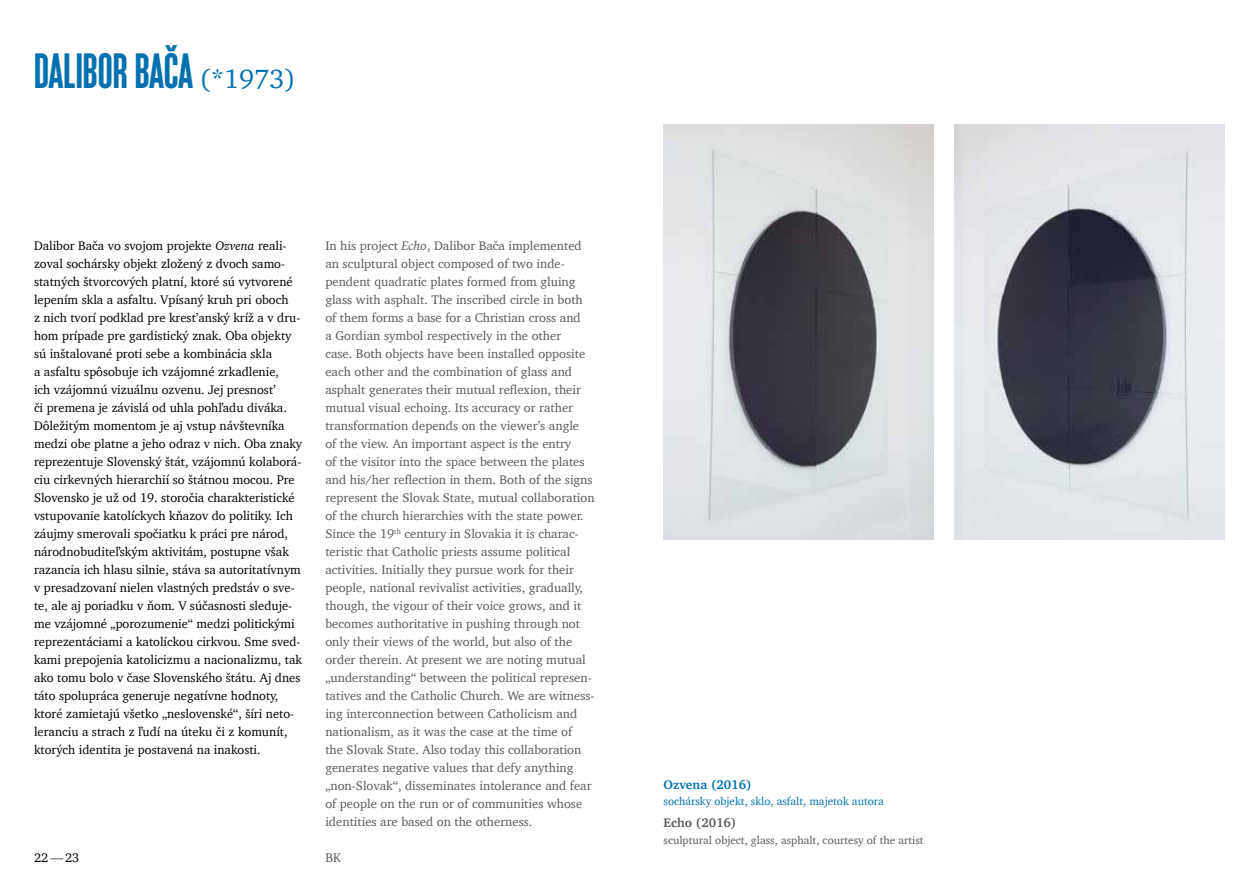
<style>
.page{position:relative;width:1259px;height:893px;background:#fff}
.page>*{position:absolute;margin:0;border:0;box-sizing:border-box;transform-origin:0 0}
.t1{font:100 49.5px "Monopol";color:#0071ae}
.t2{font:12.75px/18px "Charter";color:#58595b}
.t3{font:12.75px/18px "Charter";color:#000}
.t4{font:700 12.75px "Charter";color:#0071ae}
.t5{font:700 12.75px "Charter";color:#58595b}
.t6{font:11.25px "Charter";color:#58595b}
.t7{font:11.25px "Charter";color:#0071ae}
.s1{font-family:"Charter";font-weight:400;font-size:27px}
.s2{font-style:italic}
</style>
<div class="page">
<img style="left:955px;top:124px;width:270px;height:416px">
<img style="left:663px;top:124px;width:270px;height:416px">
<h1 class="t1" style="left:34px;top:44px;width:263px">DALIBOR BAČA <span class="s1">(*1973)</span></h1>
<p class="t3" style="left:34px;top:236px;width:270px">Dalibor Bača vo svojom projekte <span class="s2">Ozvena</span> reali&shy;zoval sochársky objekt zložený z dvoch samo&shy;statných štvorcových platní, ktoré sú vytvorené lepením skla a asfaltu. Vpísaný kruh pri oboch<br>z nich tvorí podklad pre kresťanský kríž a v dru&shy;hom prípade pre gardistický znak. Oba objekty sú inštalované proti sebe a kombinácia skla<br>a asfaltu spôsobuje ich vzájomné zrkadlenie,<br>ich vzájomnú vizuálnu ozvenu. Jej presnosť<br>či premena je závislá od uhla pohľadu diváka.<br>Dôležitým momentom je aj vstup návštevníka medzi obe platne a jeho odraz v nich. Oba znaky reprezentuje Slovenský štát, vzájomnú kolaborá&shy;ciu cirkevných hierarchií so štátnou mocou. Pre Slovensko je už od 19. storočia charakteristické vstupovanie katolíckych kňazov do politiky. Ich záujmy smerovali spočiatku k práci pre národ, národnobuditeľským aktivitám, postupne však razancia ich hlasu silnie, stáva sa autoritatívnym v presadzovaní nielen vlastných predstáv o sve&shy;te, ale aj poriadku v ňom. V súčasnosti sleduje&shy;me vzájomné „porozumenie“ medzi politickými reprezentáciami a katolíckou cirkvou. Sme sved&shy;kami prepojenia katolicizmu a nacionalizmu, tak ako tomu bolo v čase Slovenského štátu. Aj dnes táto spolupráca generuje negatívne hodnoty, ktoré zamietajú všetko „neslovenské“, šíri neto&shy;leranciu a strach z ľudí na úteku či z komunít, ktorých identita je postavená na inakosti.</p>
<p class="t3" style="left:34px;top:848px;width:47px">22—23</p>
<p class="t2" style="left:325px;top:236px;width:271px">In his project <span class="s2">Echo</span>, Dalibor Bača implemented an sculptural object composed of two inde&shy;pendent quadratic plates formed from gluing glass with asphalt. The inscribed circle in both of them forms a base for a Christian cross and<br>a Gordian symbol respectively in the other<br>case. Both objects have been installed opposite each other and the combination of glass and asphalt generates their mutual reflexion, their mutual visual echoing. Its accuracy or rather transformation depends on the viewer’s angle<br>of the view. An important aspect is the entry<br>of the visitor into the space between the plates and his/her reflection in them. Both of the signs represent the Slovak State, mutual collaboration of the church hierarchies with the state power.<br>Since the 19<sup>th</sup> century in Slovakia it is charac&shy;teristic that Catholic priests assume political activities. Initially they pursue work for their people, national revivalist activities, gradually, though, the vigour of their voice grows, and it becomes authoritative in pushing through not only their views of the world, but also of the order therein. At present we are noting mutual „understanding“ between the political represen&shy;tatives and the Catholic Church. We are witness&shy;ing interconnection between Catholicism and nationalism, as it was the case at the time of<br>the Slovak State. Also today this collaboration generates negative values that defy anything „non-Slovak“, disseminates intolerance and fear of people on the run or of communities whose identities are based on the otherness.</p>
<p class="t2" style="left:325px;top:848px;width:17px">BK</p>
<p class="t4" style="left:663px;top:773px;width:90px">Ozvena (2016)</p>
<p class="t7" style="left:663px;top:792px;width:222px">sochársky objekt, sklo, asfalt, majetok autora</p>
<p class="t5" style="left:663px;top:812px;width:74px">Echo (2016)</p>
<p class="t6" style="left:663px;top:830px;width:262px">sculptural object, glass, asphalt, courtesy of the artist</p>
</div>
